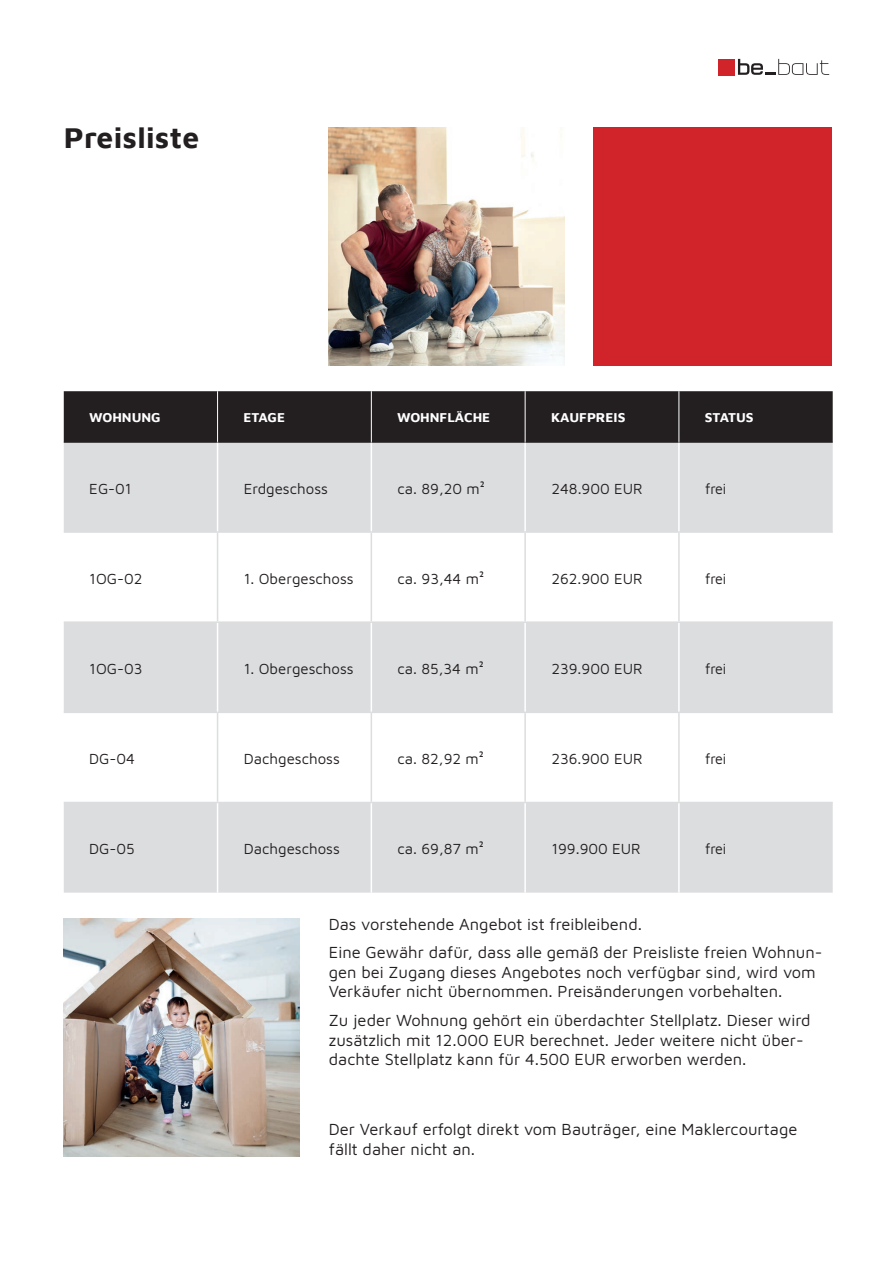
<style>
.page{position:relative;width:893px;height:1263px;background:#fff}
.page>*{position:absolute;margin:0;border:0;box-sizing:border-box;transform-origin:0 0}
.t1{font:700 30px "Maven Pro";letter-spacing:.01em;color:#231f20}
.t2{font:16.5px/19.8px "Maven Pro";color:#231f20}
.t3{font:15px "Maven Pro";color:#231f20}
.t4{font:15px "Maven Pro";color:#231f20;scale:.95 1}
.t5{font:700 13.5px "Maven Pro";color:#fff}
</style>
<div class="page">
<svg style="left:738px;top:59px;width:91px;height:16px"></svg>
<div style="left:718px;top:59px;width:16px;height:16px;background:#d1232a"></div>
<div style="left:594px;top:128px;width:238px;height:238px;background:#d1232a"></div>
<img style="left:64px;top:918px;width:236px;height:239px">
<img style="left:329px;top:128px;width:236px;height:238px">
<div style="left:64px;top:391px;width:769px;height:51px;background:#231f20"></div>
<svg style="left:64px;top:443px;width:769px;height:450px;fill:#dcdddf"></svg>
<hr style="left:64px;top:442px;width:154px;height:1px;background:#231f20">
<hr style="left:218px;top:442px;width:153px;height:1px;background:#231f20">
<hr style="left:371px;top:442px;width:154px;height:1px;background:#231f20">
<hr style="left:525px;top:442px;width:154px;height:1px;background:#231f20">
<hr style="left:679px;top:442px;width:154px;height:1px;background:#231f20">
<hr style="left:64px;top:531px;width:154px;height:2px;background:#dcdddf">
<hr style="left:218px;top:531px;width:153px;height:2px;background:#dcdddf">
<hr style="left:371px;top:531px;width:154px;height:2px;background:#dcdddf">
<hr style="left:525px;top:531px;width:154px;height:2px;background:#dcdddf">
<hr style="left:679px;top:531px;width:154px;height:2px;background:#dcdddf">
<hr style="left:64px;top:621px;width:154px;height:2px;background:#dcdddf">
<hr style="left:218px;top:621px;width:153px;height:2px;background:#dcdddf">
<hr style="left:371px;top:621px;width:154px;height:2px;background:#dcdddf">
<hr style="left:525px;top:621px;width:154px;height:2px;background:#dcdddf">
<hr style="left:679px;top:621px;width:154px;height:2px;background:#dcdddf">
<hr style="left:64px;top:712px;width:154px;height:1px;background:#dcdddf">
<hr style="left:218px;top:712px;width:153px;height:1px;background:#dcdddf">
<hr style="left:371px;top:712px;width:154px;height:1px;background:#dcdddf">
<hr style="left:525px;top:712px;width:154px;height:1px;background:#dcdddf">
<hr style="left:679px;top:712px;width:154px;height:1px;background:#dcdddf">
<hr style="left:64px;top:802px;width:154px;height:1px;background:#dcdddf">
<hr style="left:218px;top:802px;width:153px;height:1px;background:#dcdddf">
<hr style="left:371px;top:802px;width:154px;height:1px;background:#dcdddf">
<hr style="left:525px;top:802px;width:154px;height:1px;background:#dcdddf">
<hr style="left:679px;top:802px;width:154px;height:1px;background:#dcdddf">
<hr style="left:217px;top:391px;width:1px;height:51px;background:#fff">
<hr style="left:371px;top:391px;width:1px;height:51px;background:#fff">
<hr style="left:525px;top:391px;width:1px;height:51px;background:#fff">
<hr style="left:678px;top:391px;width:1px;height:51px;background:#fff">
<hr style="left:217px;top:443px;width:1px;height:88px;background:#fff">
<hr style="left:371px;top:443px;width:1px;height:88px;background:#fff">
<hr style="left:524px;top:443px;width:2px;height:88px;background:#fff">
<hr style="left:678px;top:443px;width:2px;height:88px;background:#fff">
<hr style="left:217px;top:533px;width:1px;height:88px;background:#dcdddf">
<hr style="left:371px;top:533px;width:1px;height:88px;background:#dcdddf">
<hr style="left:524px;top:533px;width:2px;height:88px;background:#dcdddf">
<hr style="left:678px;top:533px;width:2px;height:88px;background:#dcdddf">
<hr style="left:217px;top:713px;width:1px;height:89px;background:#dcdddf">
<hr style="left:371px;top:713px;width:1px;height:89px;background:#dcdddf">
<hr style="left:524px;top:713px;width:2px;height:89px;background:#dcdddf">
<hr style="left:678px;top:713px;width:2px;height:89px;background:#dcdddf">
<hr style="left:217px;top:623px;width:1px;height:89px;background:#fff">
<hr style="left:371px;top:623px;width:1px;height:89px;background:#fff">
<hr style="left:524px;top:623px;width:2px;height:89px;background:#fff">
<hr style="left:678px;top:623px;width:2px;height:89px;background:#fff">
<hr style="left:217px;top:803px;width:1px;height:90px;background:#fff">
<hr style="left:371px;top:803px;width:1px;height:90px;background:#fff">
<hr style="left:524px;top:803px;width:2px;height:90px;background:#fff">
<hr style="left:678px;top:803px;width:2px;height:90px;background:#fff">
<h1 class="t1" style="left:64px;top:116px;width:137px">Preisliste</h1>
<p class="t5" style="left:89px;top:407px;width:73px">WOHNUNG</p>
<p class="t5" style="left:243px;top:407px;width:43px">ETAGE</p>
<p class="t5" style="left:397px;top:407px;width:95px">WOHNFLÄCHE</p>
<p class="t5" style="left:551px;top:407px;width:76px">KAUFPREIS</p>
<p class="t5" style="left:705px;top:407px;width:50px">STATUS</p>
<p class="t3" style="left:89px;top:478px;width:44px">EG-01</p>
<p class="t3" style="left:244px;top:478px;width:86px">Erdgeschoss</p>
<p class="t3" style="left:398px;top:478px;width:89px">ca. 89,20 m²</p>
<p class="t3" style="left:551px;top:478px;width:93px">248.900 EUR</p>
<p class="t4" style="left:705px;top:478px;width:24px">frei</p>
<p class="t3" style="left:89px;top:568px;width:55px">1OG-02</p>
<p class="t3" style="left:244px;top:568px;width:111px">1. Obergeschoss</p>
<p class="t3" style="left:398px;top:568px;width:88px">ca. 93,44 m²</p>
<p class="t3" style="left:551px;top:568px;width:93px">262.900 EUR</p>
<p class="t4" style="left:705px;top:568px;width:24px">frei</p>
<p class="t3" style="left:89px;top:658px;width:55px">1OG-03</p>
<p class="t3" style="left:244px;top:658px;width:111px">1. Obergeschoss</p>
<p class="t3" style="left:398px;top:658px;width:87px">ca. 85,34 m²</p>
<p class="t3" style="left:551px;top:658px;width:93px">239.900 EUR</p>
<p class="t4" style="left:705px;top:658px;width:24px">frei</p>
<p class="t3" style="left:89px;top:748px;width:47px">DG-04</p>
<p class="t3" style="left:244px;top:748px;width:98px">Dachgeschoss</p>
<p class="t3" style="left:398px;top:748px;width:88px">ca. 82,92 m²</p>
<p class="t3" style="left:551px;top:748px;width:93px">236.900 EUR</p>
<p class="t4" style="left:705px;top:748px;width:24px">frei</p>
<p class="t3" style="left:89px;top:838px;width:47px">DG-05</p>
<p class="t3" style="left:244px;top:838px;width:98px">Dachgeschoss</p>
<p class="t3" style="left:398px;top:838px;width:88px">ca. 69,87 m²</p>
<p class="t3" style="left:551px;top:838px;width:91px">199.900 EUR</p>
<p class="t4" style="left:705px;top:838px;width:24px">frei</p>
<p class="t2" style="left:329px;top:909px;width:495px;line-height:28.3px">Das vorstehende Angebot ist freibleibend.<br>Eine Gewähr dafür, dass alle gemäß der Preisliste freien Wohnun-</p>
<p class="t2" style="left:329px;top:961px;width:488px">gen bei Zugang dieses Angebotes noch verfügbar sind, wird vom<br>Verkäufer nicht übernommen. Preisänderungen vorbehalten.</p>
<p class="t2" style="left:329px;top:1009px;width:483px">Zu jeder Wohnung gehört ein überdachter Stellplatz. Dieser wird zusätzlich mit 12.000 EUR berechnet. Jeder weitere nicht über&shy;dachte Stellplatz kann für 4.500 EUR erworben werden.</p>
<p class="t2" style="left:329px;top:1118px;width:470px">Der Verkauf erfolgt direkt vom Bauträger, eine Maklercourtage fällt daher nicht an.</p>
</div>
